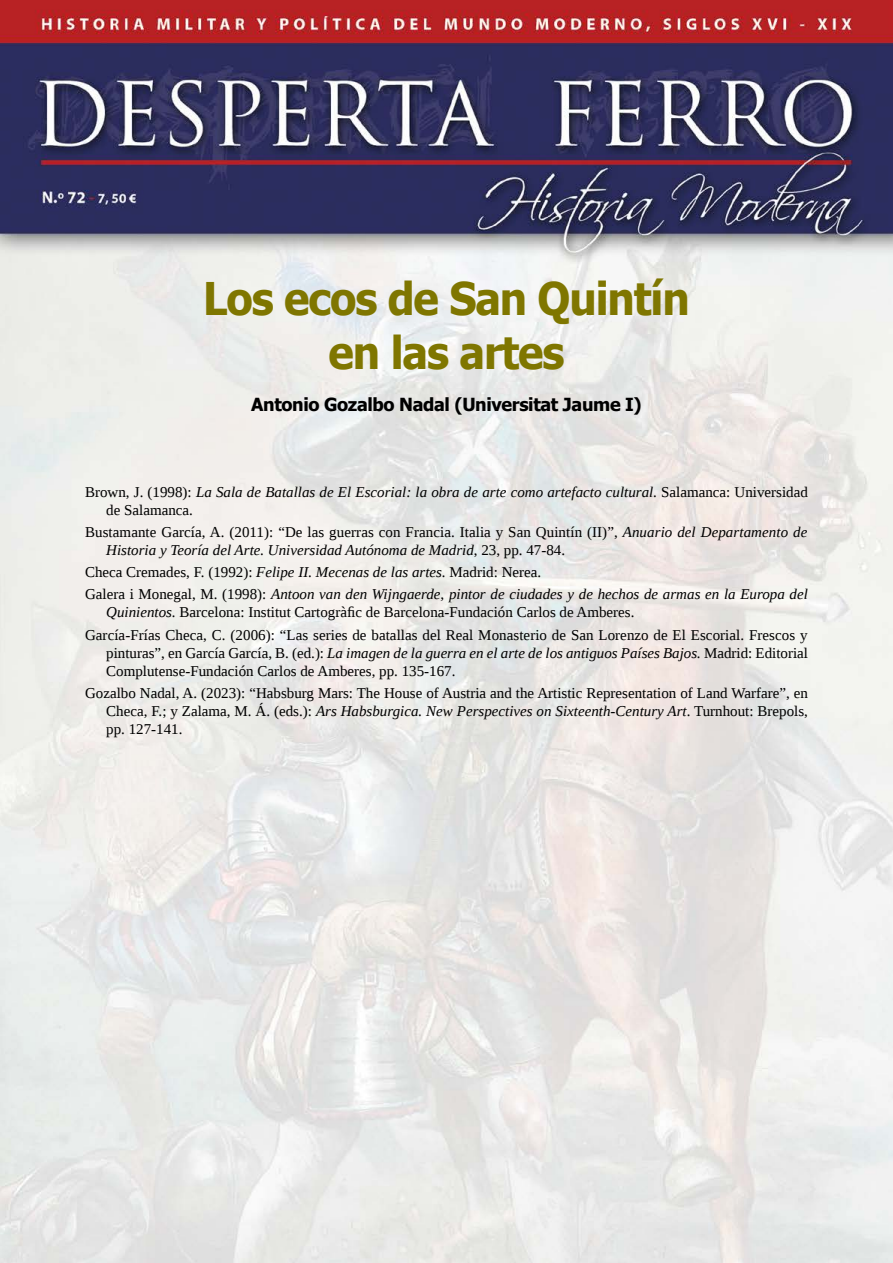
<style>
.page{position:relative;width:893px;height:1263px;background:#fff}
.page>*{position:absolute;margin:0;border:0;box-sizing:border-box;transform-origin:0 0}
.t1{font:700 45px/54px "Tahoma";letter-spacing:-.025em;color:#7f7600;text-align:center;scale:.95 1}
.t2{font:700 18px "Tahoma";letter-spacing:-.02em;color:#000}
.t3{font:15px/18px "Liberation Serif";color:#000}
.t4{font:italic 15px/18px "Liberation Serif";color:#000}
.s1{font-style:normal}
.s2{font-style:italic}
</style>
<div class="page">
<img style="left:0;top:0;width:893px;height:1263px">
<h1 class="t1" style="left:203px;top:274px;width:514px">Los ecos de San Quintín en las artes</h1>
<p class="t2" style="left:251px;top:396px;width:392px">Antonio Gozalbo Nadal (Universitat Jaume I)</p>
<p class="t4" style="left:106px;top:484px;width:703px;text-indent:-21px"><span class="s1">Brown, J. (1998):</span> La Sala de Batallas de El Escorial: la obra de arte como artefacto cultural. <span class="s1">Salamanca: Universidad de Salamanca.</span></p>
<p class="t3" style="left:106px;top:524px;width:703px;text-indent:-21px">Bustamante García, A. (2011): “De las guerras con Francia. Italia y San Quintín (II)”, <span class="s2">Anuario del Departamento de<br>Historia y Teoría del Arte. Universidad Autónoma de Madrid</span>, 23, pp. 47-84.</p>
<p class="t4" style="left:85px;top:562px;width:724px;line-height:22.2px"><span class="s1">Checa Cremades, F. (1992):</span> Felipe II. Mecenas de las artes. <span class="s1">Madrid: Nerea.<br>Galera i Monegal, M. (1998):</span> Antoon van den Wijngaerde, pintor de ciudades y de hechos de armas en la Europa del</p>
<p class="t3" style="left:85px;top:601px;width:724px;line-height:22.2px;text-indent:21px"><span class="s2">Quinientos.</span> Barcelona: Institut Cartogràfic de Barcelona-Fundación Carlos de Amberes.<br>García-Frías Checa, C. (2006): “Las series de batallas del Real Monasterio de San Lorenzo de El Escorial. Frescos y</p>
<p class="t3" style="left:106px;top:645px;width:703px">pinturas”, en García García, B. (ed.): <span class="s2">La imagen de la guerra en el arte de los antiguos Países Bajos.</span> Madrid: Editorial<br>Complutense-Fundación Carlos de Amberes, pp. 135-167.</p>
<p class="t3" style="left:106px;top:685px;width:703px;text-align:justify;text-indent:-21px">Gozalbo Nadal, A. (2023): “Habsburg Mars: The House of Austria and the Artistic Representation of Land Warfare”, en Checa, F.; y Zalama, M. Á. (eds.): <span class="s2">Ars Habsburgica. New Perspectives on Sixteenth-Century Art</span>. Turnhout: Brepols, pp. 127-141.</p>
</div>
